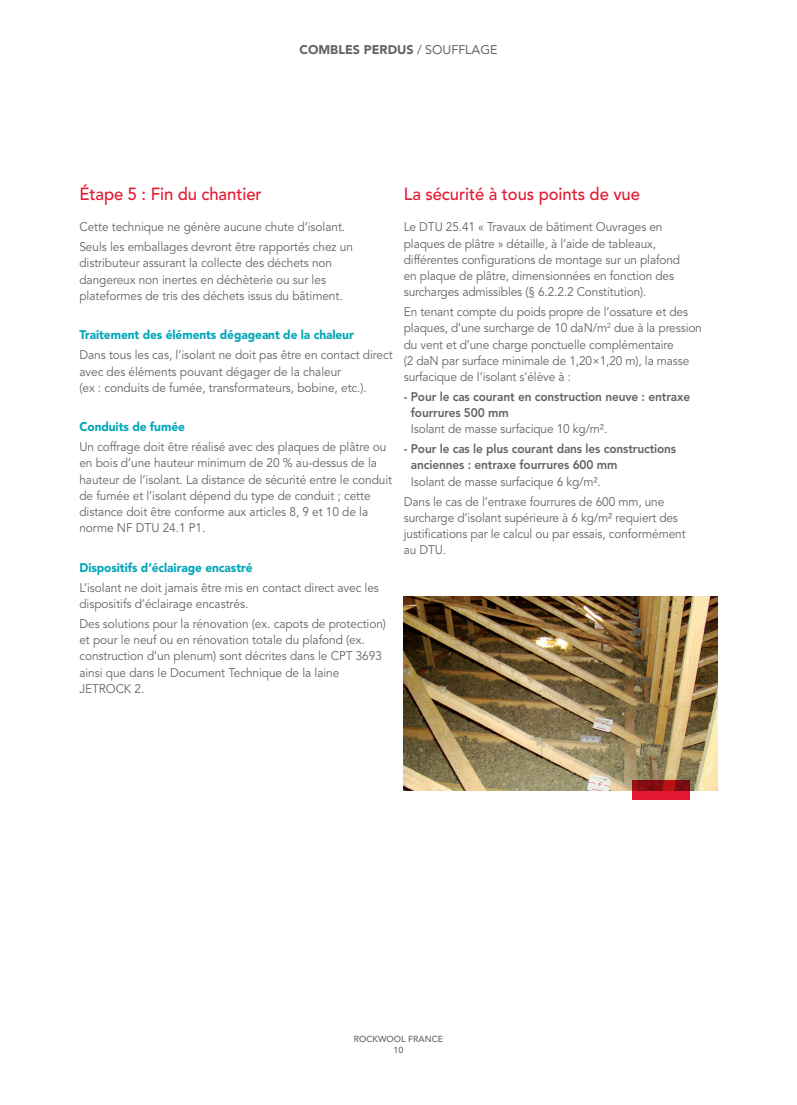
<style>
.page{position:relative;width:797px;height:1105px;background:#fff}
.page>*{position:absolute;margin:0;border:0;box-sizing:border-box;transform-origin:0 0}
.t1{font:500 17.5px "Avenir LT";letter-spacing:-.005em;color:#e21931;scale:.95 1}
.t2{font:12.5px/16.2px "Avenir LT";letter-spacing:-.005em;color:#636366;scale:.95 1}
.t3{font:800 12.5px/16.2px "Avenir LT";letter-spacing:-.01em;color:#636366;scale:.95 1}
.t4{font:900 12.5px "Avenir LT";letter-spacing:-.005em;color:#00a6b9;scale:.95 1}
.t5{font:900 12.5px "Avenir LT";color:#636366}
.t6{font:500 8.75px/10.5px "Avenir LT";color:#636366;text-align:center}
.s1{font-weight:400}
</style>
<div class="page">
<img style="left:404px;top:597px;width:313px;height:193px">
<svg style="left:632px;top:780px;width:58px;height:19px"></svg>
<p class="t5" style="left:299px;top:42px;width:199px">COMBLES PERDUS <span class="s1">/ SOUFFLAGE</span></p>
<h1 class="t1" style="left:79px;top:184px;width:193px">Étape 5 : Fin du chantier</h1>
<p class="t2" style="left:79px;top:217px;width:289px;line-height:19.8px">Cette technique ne génère aucune chute d’isolant.<br>Seuls les emballages devront être rapportés chez un</p>
<p class="t2" style="left:79px;top:255px;width:278px">distributeur assurant la collecte des déchets non dangereux non inertes en déchèterie ou sur les plateformes de tris des déchets issus du bâtiment.</p>
<p class="t4" style="left:79px;top:328px;width:290px">Traitement des éléments dégageant de la chaleur</p>
<p class="t2" style="left:79px;top:347px;width:331px">Dans tous les cas, l’isolant ne doit pas être en contact direct avec des éléments pouvant dégager de la chaleur<br>(ex : conduits de fumée, transformateurs, bobine, etc.).</p>
<p class="t4" style="left:79px;top:419px;width:113px">Conduits de fumée</p>
<p class="t2" style="left:79px;top:439px;width:331px">Un coffrage doit être réalisé avec des plaques de plâtre ou en bois d’une hauteur minimum de 20 % au-dessus de la hauteur de l’isolant. La distance de sécurité entre le conduit de fumée et l’isolant dépend du type de conduit ; cette distance doit être conforme aux articles 8, 9 et 10 de la norme NF DTU 24.1 P1.</p>
<p class="t4" style="left:79px;top:560px;width:184px">Dispositifs d’éclairage encastré</p>
<p class="t2" style="left:79px;top:580px;width:317px">L’isolant ne doit jamais être mis en contact direct avec les dispositifs d’éclairage encastrés.</p>
<p class="t2" style="left:79px;top:616px;width:324px">Des solutions pour la rénovation (ex. capots de protection) et pour le neuf ou en rénovation totale du plafond (ex. construction d’un plenum) sont décrites dans le CPT 3693 ainsi que dans le Document Technique de la laine JETROCK 2.</p>
<h1 class="t1" style="left:404px;top:184px;width:250px">La sécurité à tous points de vue</h1>
<p class="t2" style="left:404px;top:219px;width:292px">Le DTU 25.41 « Travaux de bâtiment Ouvrages en plaques de plâtre » détaille, à l’aide de tableaux, différentes configurations de montage sur un plafond en plaque de plâtre, dimensionnées en fonction des surcharges admissibles (§ 6.2.2.2 Constitution).</p>
<p class="t2" style="left:404px;top:304px;width:315px">En tenant compte du poids propre de l’ossature et des plaques, d’une surcharge de 10 daN/m<sup>2</sup> due à la pression du vent et d’une charge ponctuelle complémentaire<br>(2 daN par surface minimale de 1,20×1,20 m), la masse surfacique de l’isolant s’élève à :</p>
<p class="t3" style="left:411px;top:388px;width:295px;text-indent:-7px">- Pour le cas courant en construction neuve : entraxe fourrures 500 mm</p>
<p class="t2" style="left:411px;top:421px;width:208px">Isolant de masse surfacique 10 kg/m².</p>
<p class="t3" style="left:411px;top:441px;width:281px;text-indent:-7px">- Pour le cas le plus courant dans les constructions anciennes : entraxe fourrures 600 mm</p>
<p class="t2" style="left:404px;top:472px;width:276px;line-height:19.8px;text-indent:7px">Isolant de masse surfacique 6 kg/m².<br>Dans le cas de l’entraxe fourrures de 600 mm, une</p>
<p class="t2" style="left:404px;top:510px;width:298px">surcharge d’isolant supérieure à 6 kg/m² requiert des justifications par le calcul ou par essais, conformément au DTU.</p>
<p class="t6" style="left:354px;top:1034px;width:91px">ROCKWOOL FRANCE<br>10</p>
</div>
